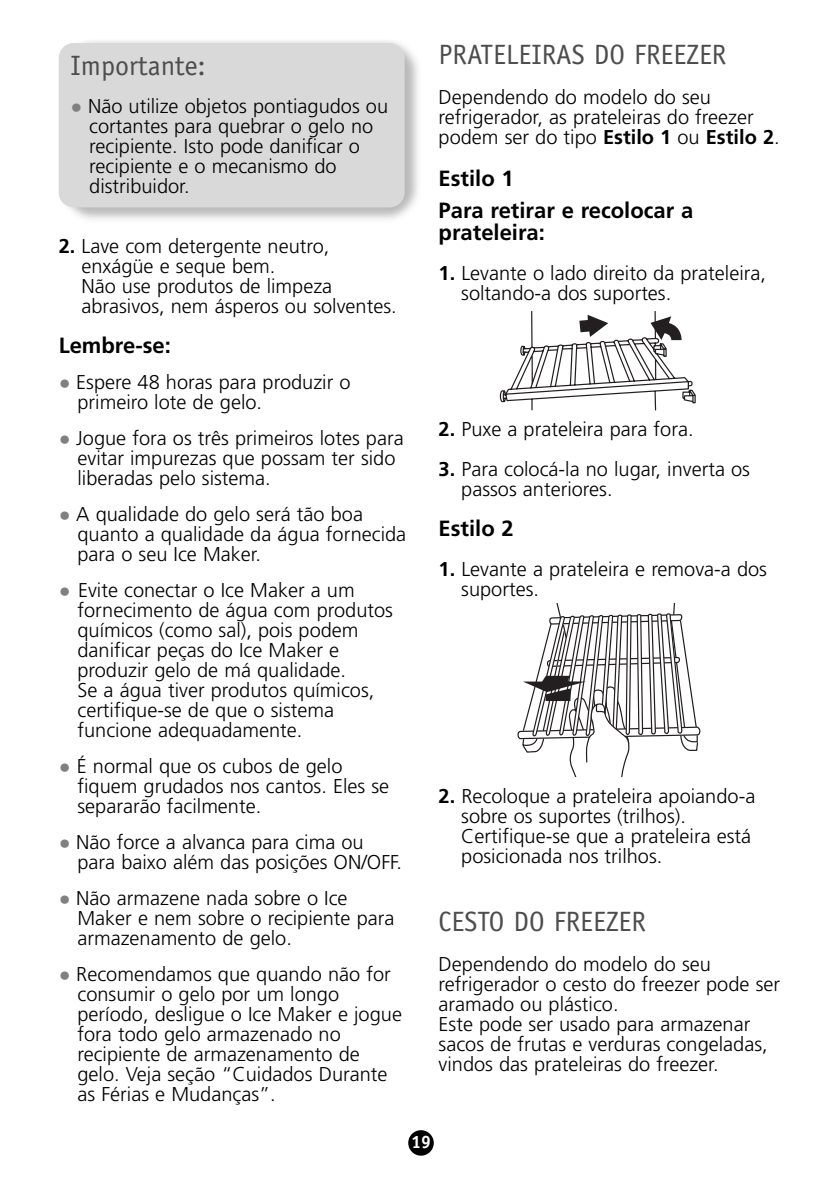
<style>
.page{position:relative;width:828px;height:1188px;background:#fff}
.page>*{position:absolute;margin:0;border:0;box-sizing:border-box;transform-origin:0 0}
.t1{font:28px "Officina Sans";color:#4d4d4d}
.t2{font:700 22px/32px "Frutiger";color:#000}
.t3{font:300 20px/20px "Frutiger";color:#000}
.t4{font:700 18px "Officina Sans";color:#fff}
.s1{font-weight:400;font-size:24px;color:#808080}
.s2{font-weight:700}
</style>
<div class="page">
<div style="left:408px;top:1130px;width:26px;height:26px;background:#000;border-radius:50%"></div>
<div style="left:59px;top:43px;width:346px;height:164px;background:#d9d9d9;border-radius:15px"></div>
<svg style="left:500px;top:311px;width:196px;height:100px"></svg>
<svg style="left:517px;top:603px;width:183px;height:174px"></svg>
<h1 class="t1" style="left:71px;top:55px;width:137px">Importante:</h1>
<p class="t3" style="left:89px;top:98px;width:300px;text-indent:-19px"><span class="s1">•</span> Não utilize objetos pontiagudos ou cortantes para quebrar o gelo no recipiente. Isto pode danificar o recipiente e o mecanismo do distribuidor.</p>
<p class="t3" style="left:81px;top:238px;width:317px;text-indent:-23px"><span class="s2">2.</span> Lave com detergente neutro, enxágüe e seque bem.<br>Não use produtos de limpeza abrasivos, nem ásperos ou solventes.</p>
<p class="t2" style="left:59px;top:331px;width:114px">Lembre-se:</p>
<p class="t3" style="left:77px;top:374px;width:275px;text-indent:-19px"><span class="s1">•</span> Espere 48 horas para produzir o primeiro lote de gelo.</p>
<p class="t3" style="left:77px;top:430px;width:328px;text-indent:-19px"><span class="s1">•</span> Jogue fora os três primeiros lotes para evitar impurezas que possam ter sido liberadas pelo sistema.</p>
<p class="t3" style="left:77px;top:506px;width:330px;text-indent:-19px"><span class="s1">•</span> A qualidade do gelo será tão boa quanto a qualidade da água fornecida para o seu Ice Maker.</p>
<p class="t3" style="left:77px;top:582px;width:317px;text-indent:-19px"><span class="s1">•</span> Evite conectar o Ice Maker a um fornecimento de água com produtos químicos (como sal), pois podem danificar peças do Ice Maker e produzir gelo de má qualidade.<br>Se a água tiver produtos químicos, certifique-se de que o sistema funcione adequadamente.</p>
<p class="t3" style="left:77px;top:758px;width:313px;text-indent:-19px"><span class="s1">•</span> É normal que os cubos de gelo fiquem grudados nos cantos. Eles se separarão facilmente.</p>
<p class="t3" style="left:77px;top:834px;width:326px;text-indent:-19px"><span class="s1">•</span> Não force a alvanca para cima ou para baixo além das posições ON/OFF.</p>
<p class="t3" style="left:77px;top:890px;width:319px;text-indent:-19px"><span class="s1">•</span> Não armazene nada sobre o Ice<br>Maker e nem sobre o recipiente para armazenamento de gelo.</p>
<p class="t3" style="left:77px;top:966px;width:326px;text-indent:-19px"><span class="s1">•</span> Recomendamos que quando não for consumir o gelo por um longo período, desligue o Ice Maker e jogue fora todo gelo armazenado no recipiente de armazenamento de gelo. Veja seção “Cuidados Durante as Férias e Mudanças”.</p>
<h1 class="t1" style="left:439px;top:44px;width:289px">PRATELEIRAS DO FREEZER</h1>
<p class="t3" style="left:439px;top:89px;width:343px">Dependendo do modelo do seu refrigerador, as prateleiras do freezer podem ser do tipo <span class="s2">Estilo 1</span> ou <span class="s2">Estilo 2</span>.</p>
<p class="t2" style="left:439px;top:164px;width:256px">Estilo 1<br>Para retirar e recolocar a</p>
<p class="t2" style="left:439px;top:218px;width:108px">prateleira:</p>
<p class="t3" style="left:461px;top:265px;width:306px;text-indent:-23px"><span class="s2">1.</span> Levante o lado direito da prateleira, soltando-a dos suportes.</p>
<p class="t3" style="left:439px;top:421px;width:257px"><span class="s2">2.</span> Puxe a prateleira para fora.</p>
<p class="t3" style="left:461px;top:461px;width:290px;text-indent:-23px"><span class="s2">3.</span> Para colocá-la no lugar, inverta os passos anteriores.</p>
<p class="t2" style="left:439px;top:514px;width:77px">Estilo 2</p>
<p class="t3" style="left:461px;top:561px;width:307px;text-indent:-23px"><span class="s2">1.</span> Levante a prateleira e remova-a dos suportes.</p>
<p class="t3" style="left:461px;top:787px;width:296px;text-indent:-23px"><span class="s2">2.</span> Recoloque a prateleira apoiando-a sobre os suportes (trilhos).<br>Certifique-se que a prateleira está posicionada nos trilhos.</p>
<h1 class="t1" style="left:439px;top:911px;width:209px">CESTO DO FREEZER</h1>
<p class="t3" style="left:439px;top:955px;width:343px">Dependendo do modelo do seu refrigerador o cesto do freezer pode ser aramado ou plástico.<br>Este pode ser usado para armazenar sacos de frutas e verduras congeladas, vindos das prateleiras do freezer.</p>
<p class="t4" style="left:411px;top:1135px;width:22px">19</p>
</div>
